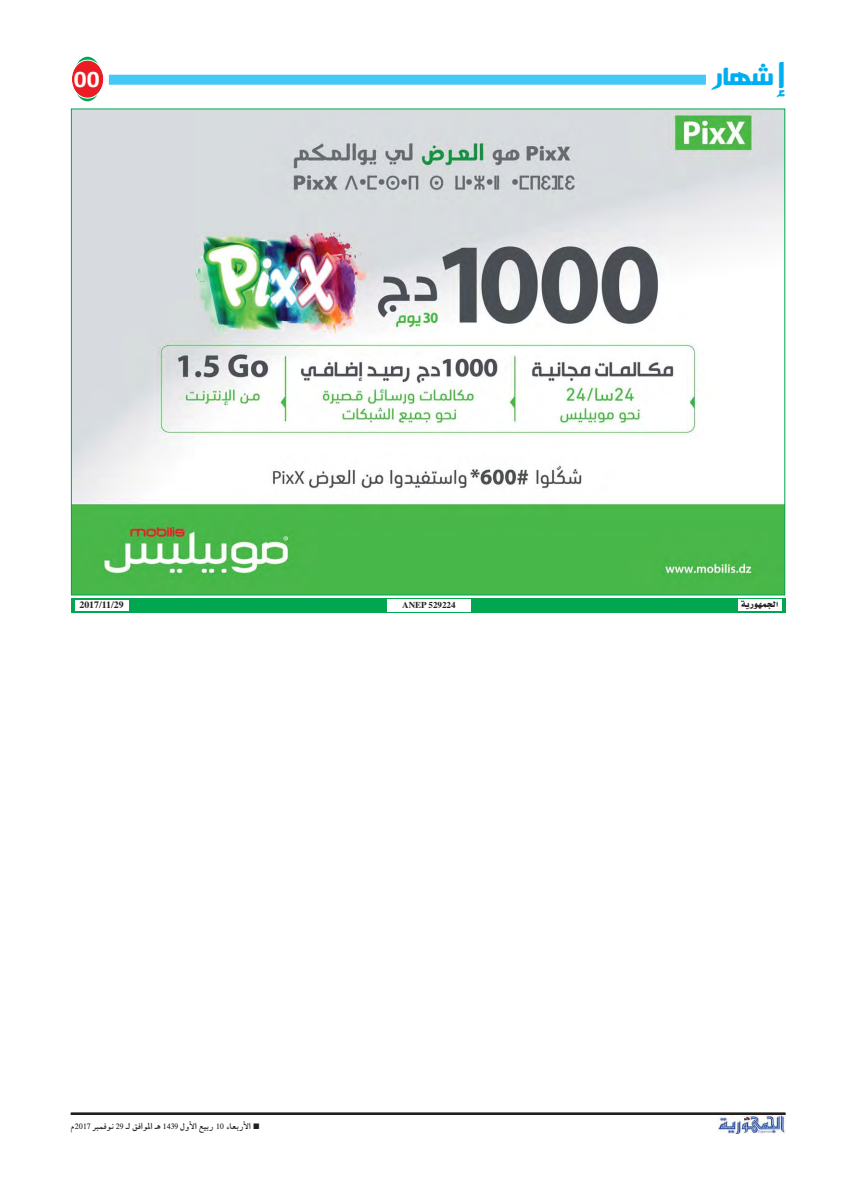
<style>
.page{position:relative;width:842px;height:1191px;background:#fff}
.page>*{position:absolute;margin:0;border:0;box-sizing:border-box;transform-origin:0 0}
.t1{font:500 29.6px "A Xt El Djoumhouria Pub";color:#00aeef;scale:1.12 1}
.t2{font:700 21.5px "Helvetica";color:#fff;scale:1.09 1}
.t3{font:13px "A Xt DO Unya A";color:#231f20}
.t4{font:800 9.8px "A Xt El Djoumhouria";color:#231f20;scale:1.55 1}
.t5{font:700 9.7px "Times";color:#231f20}
.t6{font:9.5px "A Xt El Djoumhouria News";color:#231f20;scale:1.05 1}
.t7{font:700 9px "Times";color:#231f20}
.s1{font-weight:400;font-size:44.5px}
</style>
<div class="page">
<hr style="left:71px;top:1112px;width:714px;height:2px;background:#231f20">
<svg style="left:717px;top:1115px;width:68px;height:18px"></svg>
<div style="left:109px;top:75px;width:597px;height:10px;background:#44c8f5"></div>
<svg style="left:73px;top:57px;width:29px;height:44px"></svg>
<svg style="left:72px;top:60px;width:32px;height:39px"></svg>
<img style="left:73px;top:110px;width:710px;height:483px">
<div style="left:71px;top:598px;width:714px;height:14px;background:#00a650"></div>
<div style="left:387px;top:599px;width:84px;height:12px;background:#fff"></div>
<div style="left:75px;top:600px;width:54px;height:10px;background:#fff"></div>
<div style="left:738px;top:599px;width:43px;height:12px;background:#fff"></div>
<p class="t2" style="left:74px;top:71px;width:25px">00</p>
<p class="t1" style="left:711px;top:57px;width:68px">¡ÉQ <span class="s1">G E</span></p>
<p class="t1" style="left:752px;top:57px;width:22px">T°</p>
<p class="t5" style="left:79px;top:601px;width:46px">2017/11/29</p>
<p class="t7" style="left:402px;top:601px;width:55px">ANEP 529224</p>
<p class="t4" style="left:741px;top:599px;width:26px">÷ª¡ƒQjá G</p>
<p class="t6" style="left:71px;top:1120px;width:173px">È7102Ω g` G ŸƒG a≥d `92fƒaª QH «™G’ C h∫9341 01 G’ C QH©É A</p>
<p class="t3" style="left:253px;top:1117px;width:8px">¯</p>
</div>
